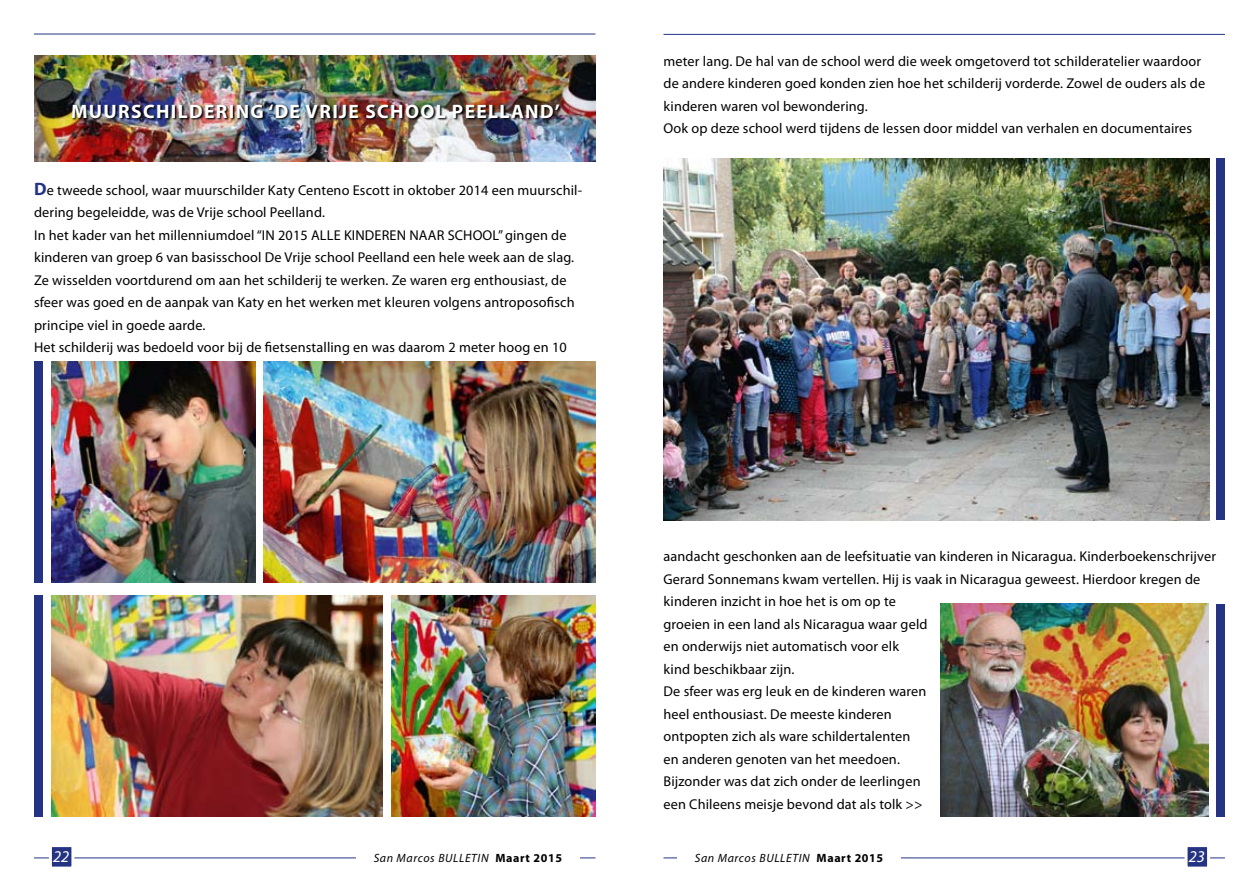
<style>
.page{position:relative;width:1259px;height:893px;background:#fff}
.page>*{position:absolute;margin:0;border:0;box-sizing:border-box;transform-origin:0 0}
.t1{font:700 19.5px "Myriad Pro";letter-spacing:.07em;color:#fff}
.t2{font:italic 16.5px "Myriad Pro";color:#fff}
.t3{font:14.25px/22.5px "Myriad Pro";letter-spacing:.01em;color:#000}
.t4{font:italic 12px "Myriad Pro";letter-spacing:.05em;color:#000}
.s1{font-weight:700;font-size:18px;color:#253482}
.s2{font-weight:700;font-style:normal}
</style>
<div class="page">
<hr style="left:34px;top:857px;width:561px;height:1px;background:#253482">
<div style="left:356px;top:853px;width:223px;height:20px;background:#fff"></div>
<div style="left:49px;top:844px;width:25px;height:26px;background:#253482;border:3px solid #fff"></div>
<hr style="left:34px;top:34px;width:561px;height:1px;background:#253482">
<hr style="left:663px;top:857px;width:562px;height:1px;background:#253482">
<hr style="left:663px;top:34px;width:562px;height:1px;background:#253482">
<div style="left:1184px;top:844px;width:26px;height:26px;background:#253482;border:3px solid #fff"></div>
<div style="left:677px;top:853px;width:223px;height:20px;background:#fff"></div>
<img style="left:34px;top:55px;width:561px;height:107px">
<img style="left:72px;top:104px;width:491px;height:17px">
<img style="left:264px;top:361px;width:331px;height:221px">
<img style="left:51px;top:361px;width:204px;height:222px">
<div style="left:34px;top:361px;width:9px;height:222px;background:#253482"></div>
<img style="left:663px;top:159px;width:546px;height:361px">
<div style="left:1216px;top:159px;width:9px;height:361px;background:#253482"></div>
<img style="left:51px;top:595px;width:332px;height:221px">
<img style="left:391px;top:595px;width:204px;height:221px">
<div style="left:34px;top:595px;width:9px;height:221px;background:#253482"></div>
<img style="left:940px;top:604px;width:268px;height:212px">
<div style="left:1216px;top:604px;width:8px;height:212px;background:#253482"></div>
<h1 class="t1" style="left:71px;top:99px;width:490px">MUURSCHILDERING ‘DE VRIJE SCHOOL PEELLAND’</h1>
<p class="t3" style="left:34px;top:179px;width:549px"><span class="s1">D</span>e tweede school, waar muurschilder Katy Centeno Escott in oktober 2014 een muurschil&shy;dering begeleidde, was de Vrije school Peelland.<br>In het kader van het millenniumdoel “IN 2015 ALLE KINDEREN NAAR SCHOOL” gingen de kinderen van groep 6 van basisschool De Vrije school Peelland een hele week aan de slag.<br>Ze wisselden voortdurend om aan het schilderij te werken. Ze waren erg enthousiast, de sfeer was goed en de aanpak van Katy en het werken met kleuren volgens antroposofisch principe viel in goede aarde.<br>Het schilderij was bedoeld voor bij de fietsenstalling en was daarom 2 meter hoog en 10</p>
<p class="t3" style="left:663px;top:50px;width:543px">meter lang. De hal van de school werd die week omgetoverd tot schilderatelier waardoor de andere kinderen goed konden zien hoe het schilderij vorderde. Zowel de ouders als de kinderen waren vol bewondering.<br>Ook op deze school werd tijdens de lessen door middel van verhalen en documentaires</p>
<p class="t3" style="left:663px;top:545px;width:554px">aandacht geschonken aan de leefsituatie van kinderen in Nicaragua. Kinderboekenschrijver Gerard Sonnemans kwam vertellen. Hij is vaak in Nicaragua geweest. Hierdoor kregen de kinderen inzicht in hoe het is om op te<br>groeien in een land als Nicaragua waar geld<br>en onderwijs niet automatisch voor elk<br>kind beschikbaar zijn.<br>De sfeer was erg leuk en de kinderen waren<br>heel enthousiast. De meeste kinderen<br>ontpopten zich als ware schildertalenten<br>en anderen genoten van het meedoen.<br>Bijzonder was dat zich onder de leerlingen<br>een Chileens meisje bevond dat als tolk &gt;&gt;</p>
<p class="t2" style="left:53px;top:846px;width:18px">22</p>
<p class="t4" style="left:374px;top:850px;width:190px">San Marcos BULLETIN <span class="s2">MAART 2015</span></p>
<p class="t4" style="left:695px;top:850px;width:190px">San Marcos BULLETIN <span class="s2">MAART 2015</span></p>
<p class="t2" style="left:1188px;top:846px;width:18px">23</p>
</div>
